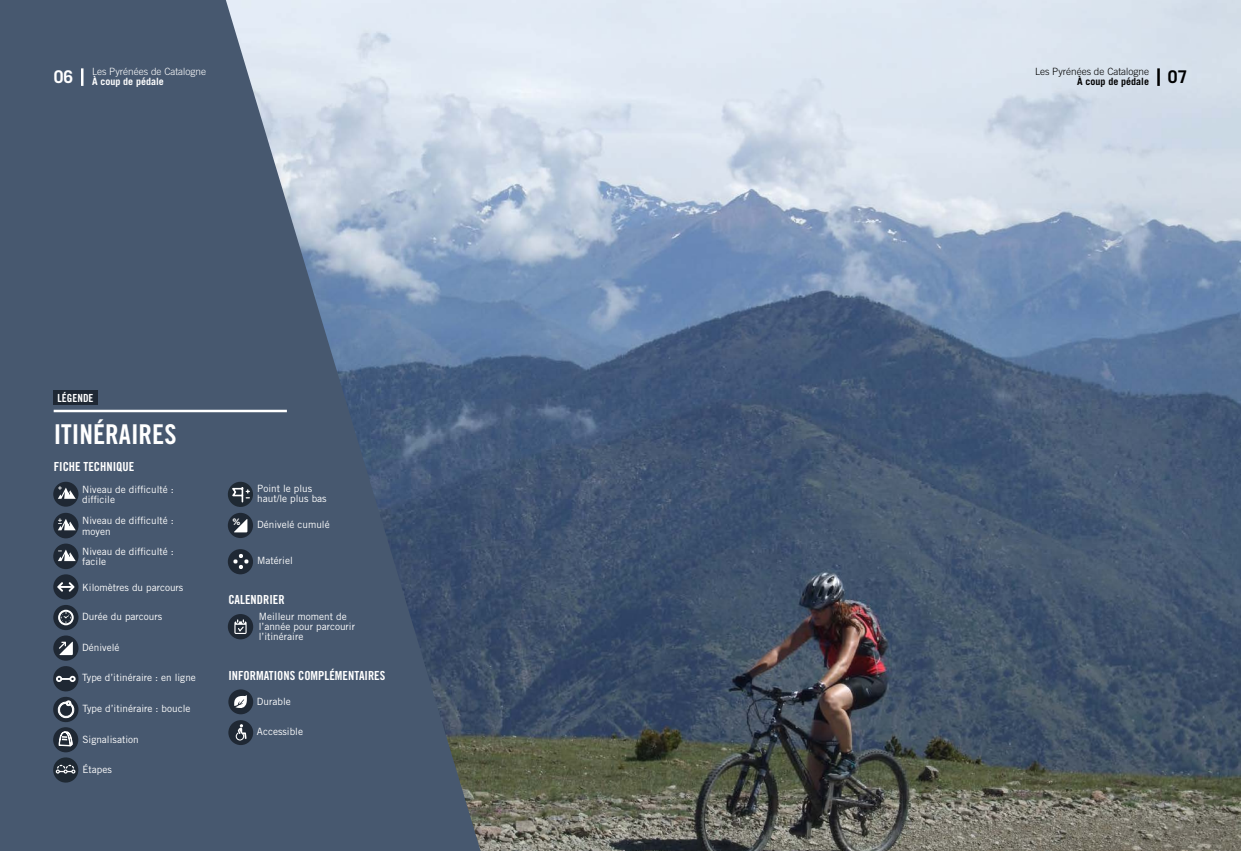
<style>
.page{position:relative;width:1241px;height:851px;background:#fff}
.page>*{position:absolute;margin:0;border:0;box-sizing:border-box;transform-origin:0 0}
.t1{font:27.25px "Trade Gothic LT Std Bd Cn 20";color:#fff}
.t2{font:12.5px "Trade Gothic LT Std Bd Cn 20";color:#fff}
.t3{font:11.12px "Trade Gothic LT Std Bd Cn 20";color:#fff}
.t4{font:10px/10px "Trade Gothic LT Std";color:#fff}
.t5{font:300 10px/10px "Trade Gothic LT Std";color:#fff}
.t6{font:300 10px "Trade Gothic LT Std";color:#000}
.t7{font:700 10px "Trade Gothic LT Std";color:#000}
.t8{font:700 9.38px "Gotham Rounded";color:#fff}
.s1{font-weight:700}
.s2{font-weight:700;font-size:17.5px}
</style>
<div class="page">
<img style="left:480px;top:0;width:760px;height:850px">
<svg style="left:0;top:0;width:480px;height:850px;fill:#47586f"></svg>
<div style="left:54px;top:390px;width:44px;height:15px;background:#1f2834"></div>
<hr style="left:54px;top:409px;width:233px;height:3px;background:#fff">
<div style="left:53px;top:635px;width:25px;height:25px;background:#1f2834;border-radius:50%"></div>
<svg style="left:59px;top:641px;width:14px;height:14px"></svg>
<div style="left:53px;top:574px;width:25px;height:25px;background:#1f2834;border-radius:50%"></div>
<svg style="left:57px;top:582px;width:18px;height:9px"></svg>
<div style="left:53px;top:605px;width:25px;height:25px;background:#1f2834;border-radius:50%"></div>
<svg style="left:58px;top:609px;width:16px;height:16px"></svg>
<div style="left:53px;top:727px;width:25px;height:25px;background:#1f2834;border-radius:50%"></div>
<svg style="left:59px;top:731px;width:14px;height:15px"></svg>
<div style="left:53px;top:512px;width:25px;height:26px;background:#1f2834;border-radius:50%"></div>
<svg style="left:58px;top:518px;width:18px;height:12px"></svg>
<div style="left:53px;top:543px;width:25px;height:26px;background:#1f2834;border-radius:50%"></div>
<svg style="left:58px;top:549px;width:18px;height:12px"></svg>
<svg style="left:51px;top:664px;width:29px;height:59px"></svg>
<div style="left:53px;top:481px;width:25px;height:25px;background:#1f2834;border-radius:50%"></div>
<svg style="left:58px;top:486px;width:18px;height:12px"></svg>
<div style="left:228px;top:689px;width:25px;height:25px;background:#1f2834;border-radius:50%"></div>
<svg style="left:234px;top:695px;width:13px;height:13px"></svg>
<div style="left:228px;top:614px;width:25px;height:25px;background:#1f2834;border-radius:50%"></div>
<svg style="left:234px;top:619px;width:12px;height:15px"></svg>
<div style="left:228px;top:720px;width:25px;height:25px;background:#1f2834;border-radius:50%"></div>
<svg style="left:236px;top:724px;width:11px;height:16px"></svg>
<svg style="left:53px;top:757px;width:25px;height:25px"></svg>
<svg style="left:228px;top:481px;width:25px;height:26px"></svg>
<div style="left:228px;top:512px;width:25px;height:26px;background:#1f2834;border-radius:50%"></div>
<svg style="left:234px;top:519px;width:13px;height:13px"></svg>
<div style="left:228px;top:549px;width:25px;height:25px;background:#1f2834;border-radius:50%"></div>
<svg style="left:233px;top:554px;width:16px;height:15px"></svg>
<svg style="left:1157px;top:68px;width:2px;height:18px"></svg>
<svg style="left:81px;top:68px;width:2px;height:18px"></svg>
<p class="t5" style="left:54px;top:66px;width:154px;text-indent:38px">Les Pyrénées de Catalogne<br><sup>06</sup> <span class="s1">À coup de pédale</span></p>
<p class="t7" style="left:1077px;top:75px;width:73px">À coup de pédale</p>
<p class="t6" style="left:1034px;top:66px;width:154px">Les Pyrénées de Catalogne <span class="s2">07</span></p>
<p class="t3" style="left:58px;top:391px;width:37px">LÉGENDE</p>
<h1 class="t1" style="left:54px;top:417px;width:124px">ITINÉRAIRES</h1>
<p class="t2" style="left:54px;top:459px;width:82px">FICHE TECHNIQUE</p>
<p class="t4" style="left:82px;top:484px;width:93px">Niveau de difficulté : difficile</p>
<p class="t4" style="left:82px;top:515px;width:93px">Niveau de difficulté : moyen</p>
<p class="t4" style="left:82px;top:546px;width:93px">Niveau de difficulté : facile</p>
<p class="t4" style="left:82px;top:582px;width:103px">Kilomètres du parcours</p>
<p class="t4" style="left:82px;top:611px;width:82px">Durée du parcours</p>
<p class="t4" style="left:82px;top:642px;width:39px">Dénivelé</p>
<p class="t4" style="left:82px;top:671px;width:115px">Type d’itinéraire : en ligne</p>
<p class="t4" style="left:82px;top:703px;width:109px">Type d’itinéraire : boucle</p>
<p class="t4" style="left:82px;top:733px;width:58px">Signalisation</p>
<p class="t4" style="left:82px;top:764px;width:31px">Étapes</p>
<p class="t8" style="left:232px;top:515px;width:10px">%</p>
<p class="t4" style="left:257px;top:483px;width:71px">Point le plus haut/le plus bas</p>
<p class="t4" style="left:257px;top:519px;width:74px">Dénivelé cumulé</p>
<p class="t4" style="left:257px;top:555px;width:37px">Matériel</p>
<p class="t2" style="left:228px;top:592px;width:58px">CALENDRIER</p>
<p class="t4" style="left:259px;top:611px;width:98px">Meilleur moment de l’année pour parcourir l’itinéraire</p>
<p class="t2" style="left:228px;top:668px;width:158px">INFORMATIONS COMPLÉMENTAIRES</p>
<p class="t4" style="left:257px;top:695px;width:35px">Durable</p>
<p class="t4" style="left:257px;top:726px;width:48px">Accessible</p>
</div>
